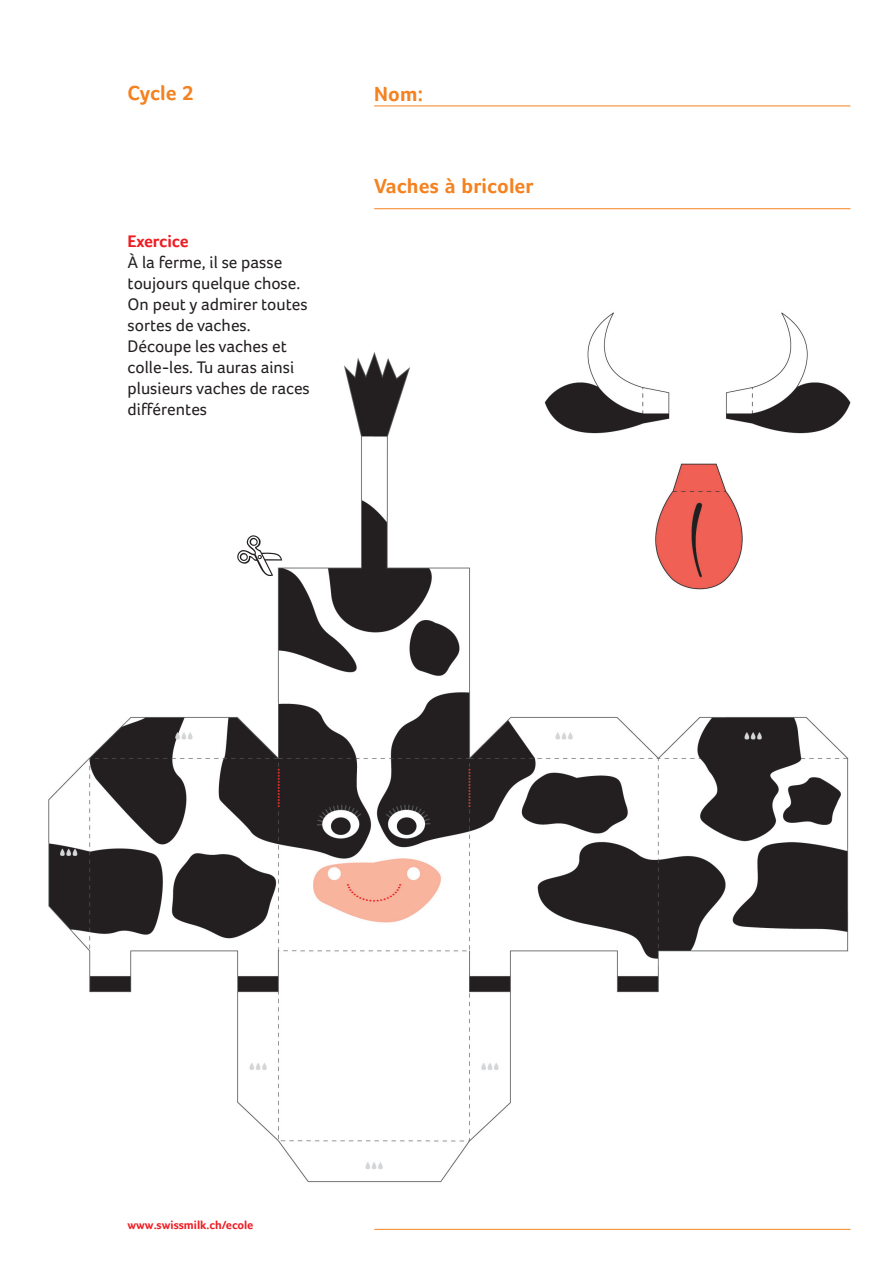
<style>
.page{position:relative;width:893px;height:1263px;background:#fff}
.page>*{position:absolute;margin:0;border:0;box-sizing:border-box;transform-origin:0 0}
.t1{font:700 21px "Foco";letter-spacing:.01em;color:#f58220}
.t2{font:17.25px "Foco";color:#231f20}
.t3{font:700 17.25px "Foco";color:#ee1d23}
.t4{font:700 12px "Foco";color:#ee1d23}
</style>
<div class="page">
<hr style="left:374px;top:208px;width:476px;height:1px;background:#f58220">
<hr style="left:374px;top:1229px;width:476px;height:1px;background:#f58220">
<hr style="left:374px;top:106px;width:476px;height:1px;background:#f58220">
<img style="left:48px;top:312px;width:803px;height:871px">
<svg style="left:234px;top:533px;width:52px;height:48px"></svg>
<p class="t1" style="left:128px;top:80px;width:68px">Cycle 2</p>
<p class="t1" style="left:374px;top:82px;width:50px">Nom:</p>
<p class="t3" style="left:128px;top:231px;width:63px">Exercice</p>
<p class="t2" style="left:128px;top:253px;width:156px">À la ferme, il se passe</p>
<p class="t2" style="left:128px;top:274px;width:174px">toujours quelque chose.</p>
<p class="t2" style="left:128px;top:295px;width:182px">On peut y admirer toutes</p>
<p class="t2" style="left:128px;top:316px;width:125px">sortes de vaches.</p>
<p class="t2" style="left:128px;top:337px;width:161px">Découpe les vaches et</p>
<p class="t2" style="left:128px;top:358px;width:168px">colle-les. Tu auras ainsi</p>
<p class="t2" style="left:128px;top:379px;width:184px">plusieurs vaches de races</p>
<p class="t2" style="left:128px;top:400px;width:81px">différentes</p>
<p class="t1" style="left:374px;top:174px;width:161px">Vaches à bricoler</p>
<p class="t4" style="left:128px;top:1218px;width:127px">www.swissmilk.ch/ecole</p>
</div>
